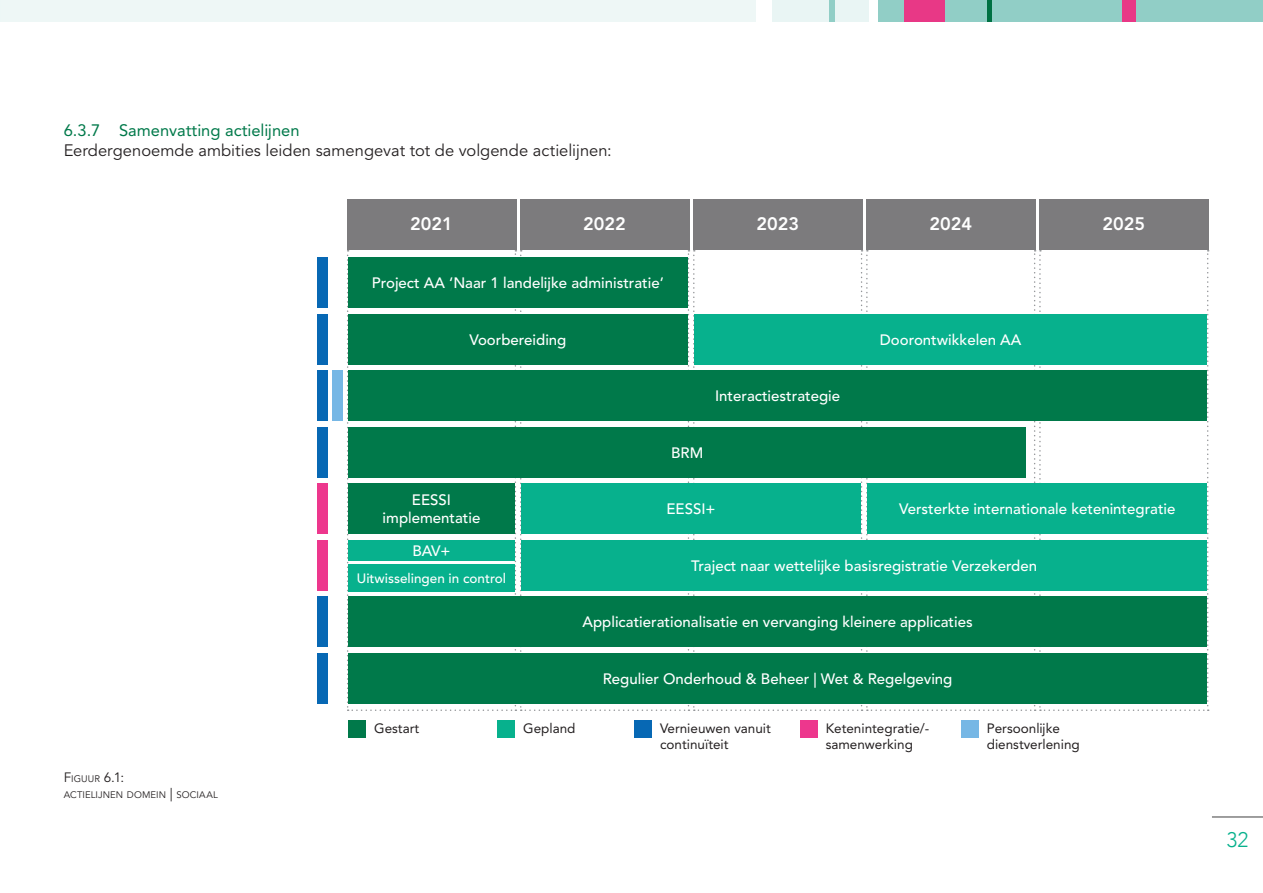
<style>
.page{position:relative;width:1263px;height:893px;background:#fff}
.page>*{position:absolute;margin:0;border:0;box-sizing:border-box;transform-origin:0 0}
.t1{font:300 21px "Avenir";color:#07b18d}
.t2{font:800 18px "Avenir LT Pro";color:#fff}
.Broodtekst{font:16.5px "Avenir LT Pro";color:#231f20}
.t3{font:16.5px "Avenir LT Pro";color:#00794a}
.t4{font:500 15px/18px "Avenir LT Pro";color:#fff;text-align:center}
.t5{font:13.5px/16.2px "Avenir LT Pro";color:#231f20}
.t6{font:500 13.5px "Avenir LT Pro";color:#fff}
.afb_bijschrift{font:13.5px "Avenir LT Pro";color:#231f20}
.afb_bijschrift-2{font:9.45px "Avenir LT Pro";letter-spacing:.01em;color:#231f20}
.s1{font-size:9.45px}
.s2{font-size:13.5px}
</style>
<div class="page">
<hr style="left:1212px;top:817px;width:51px;height:1px;background:#3e3e3f">
<div style="left:0;top:0;width:755px;height:21px;background:#e9f5f4"></div>
<div style="left:773px;top:0;width:96px;height:21px;background:#e9f5f4"></div>
<div style="left:878px;top:0;width:385px;height:21px;background:#91cec6"></div>
<div style="left:830px;top:0;width:5px;height:21px;background:#91cec6"></div>
<div style="left:987px;top:0;width:5px;height:21px;background:#007143"></div>
<div style="left:904px;top:0;width:41px;height:21px;background:#e83886"></div>
<div style="left:1123px;top:0;width:13px;height:21px;background:#e83886"></div>
<div style="left:347px;top:199px;width:169px;height:51px;background:#7c7b7d"></div>
<div style="left:520px;top:199px;width:169px;height:51px;background:#7c7b7d"></div>
<div style="left:693px;top:199px;width:169px;height:51px;background:#7c7b7d"></div>
<div style="left:866px;top:199px;width:169px;height:51px;background:#7c7b7d"></div>
<div style="left:1039px;top:199px;width:169px;height:51px;background:#7c7b7d"></div>
<svg style="left:347px;top:250px;width:862px;height:461px"></svg>
<div style="left:348px;top:257px;width:339px;height:51px;background:#00794a"></div>
<div style="left:348px;top:314px;width:339px;height:50px;background:#00794a"></div>
<div style="left:348px;top:483px;width:167px;height:51px;background:#00794a"></div>
<div style="left:521px;top:483px;width:339px;height:51px;background:#07b18d"></div>
<div style="left:348px;top:540px;width:167px;height:21px;background:#07b18d"></div>
<div style="left:348px;top:564px;width:167px;height:28px;background:#07b18d"></div>
<div style="left:521px;top:540px;width:686px;height:50px;background:#07b18d"></div>
<div style="left:868px;top:483px;width:339px;height:51px;background:#07b18d"></div>
<div style="left:694px;top:314px;width:512px;height:50px;background:#07b18d"></div>
<div style="left:348px;top:370px;width:859px;height:51px;background:#00794a"></div>
<div style="left:348px;top:596px;width:859px;height:51px;background:#00794a"></div>
<div style="left:348px;top:653px;width:859px;height:51px;background:#00794a"></div>
<div style="left:348px;top:427px;width:678px;height:50px;background:#00794a"></div>
<div style="left:317px;top:257px;width:11px;height:51px;background:#0768b4"></div>
<div style="left:317px;top:314px;width:11px;height:50px;background:#0768b4"></div>
<div style="left:317px;top:370px;width:11px;height:51px;background:#0768b4"></div>
<div style="left:332px;top:370px;width:10px;height:51px;background:#76b7e5"></div>
<div style="left:317px;top:427px;width:11px;height:50px;background:#0768b4"></div>
<div style="left:317px;top:483px;width:11px;height:51px;background:#ed378d"></div>
<div style="left:317px;top:540px;width:11px;height:50px;background:#ed378d"></div>
<div style="left:317px;top:596px;width:11px;height:51px;background:#0768b4"></div>
<div style="left:317px;top:653px;width:11px;height:51px;background:#0768b4"></div>
<div style="left:349px;top:720px;width:17px;height:17px;background:#00794a"></div>
<div style="left:498px;top:720px;width:17px;height:17px;background:#07b18d"></div>
<div style="left:635px;top:720px;width:17px;height:17px;background:#0768b4"></div>
<div style="left:800px;top:720px;width:17px;height:17px;background:#ed378d"></div>
<div style="left:961px;top:720px;width:17px;height:17px;background:#76b7e5"></div>
<p class="t3" style="left:64px;top:120px;width:237px">6.3.7 Samenvatting actielijnen</p>
<p class="Broodtekst" style="left:64px;top:140px;width:549px">Eerdergenoemde ambities leiden samengevat tot de volgende actielijnen:</p>
<p class="t2" style="left:410px;top:213px;width:44px">2021</p>
<p class="t2" style="left:583px;top:213px;width:44px">2022</p>
<p class="t2" style="left:756px;top:213px;width:44px">2023</p>
<p class="t2" style="left:929px;top:213px;width:44px">2024</p>
<p class="t2" style="left:1102px;top:213px;width:44px">2025</p>
<p class="t4" style="left:372px;top:274px;width:294px">Project AA ‘Naar 1 landelijke administratie’</p>
<p class="t4" style="left:469px;top:331px;width:99px">Voorbereiding</p>
<p class="t4" style="left:715px;top:387px;width:127px">Interactiestrategie</p>
<p class="t4" style="left:671px;top:444px;width:34px">BRM</p>
<p class="t4" style="left:880px;top:331px;width:143px">Doorontwikkelen AA</p>
<p class="t4" style="left:383px;top:491px;width:99px">EESSI implementatie</p>
<p class="t4" style="left:666px;top:500px;width:51px">EESSI+</p>
<p class="t4" style="left:412px;top:542px;width:40px">BAV+</p>
<p class="t6" style="left:357px;top:570px;width:151px">Uitwisselingen in control</p>
<p class="t4" style="left:899px;top:500px;width:278px">Versterkte internationale ketenintegratie</p>
<p class="t4" style="left:691px;top:557px;width:347px">Traject naar wettelijke basisregistratie Verzekerden</p>
<p class="t4" style="left:582px;top:613px;width:392px">Applicatierationalisatie en vervanging kleinere applicaties</p>
<p class="t4" style="left:603px;top:670px;width:351px">Regulier Onderhoud &amp; Beheer | Wet &amp; Regelgeving</p>
<p class="afb_bijschrift" style="left:64px;top:769px;width:62px">F<span class="s1">IGUUR</span> 6.1:</p>
<p class="afb_bijschrift-2" style="left:64px;top:789px;width:155px">ACTIELIJNEN DOMEIN <span class="s2">|</span> SOCIAAL</p>
<p class="t5" style="left:374px;top:720px;width:47px">Gestart</p>
<p class="t5" style="left:523px;top:720px;width:54px">Gepland</p>
<p class="t5" style="left:660px;top:720px;width:112px">Vernieuwen vanuit continuïteit</p>
<p class="t5" style="left:826px;top:720px;width:105px">Ketenintegratie/- samenwerking</p>
<p class="t5" style="left:987px;top:720px;width:95px">Persoonlijke dienstverlening</p>
<h1 class="t1" style="left:1226px;top:827px;width:23px">32</h1>
</div>
